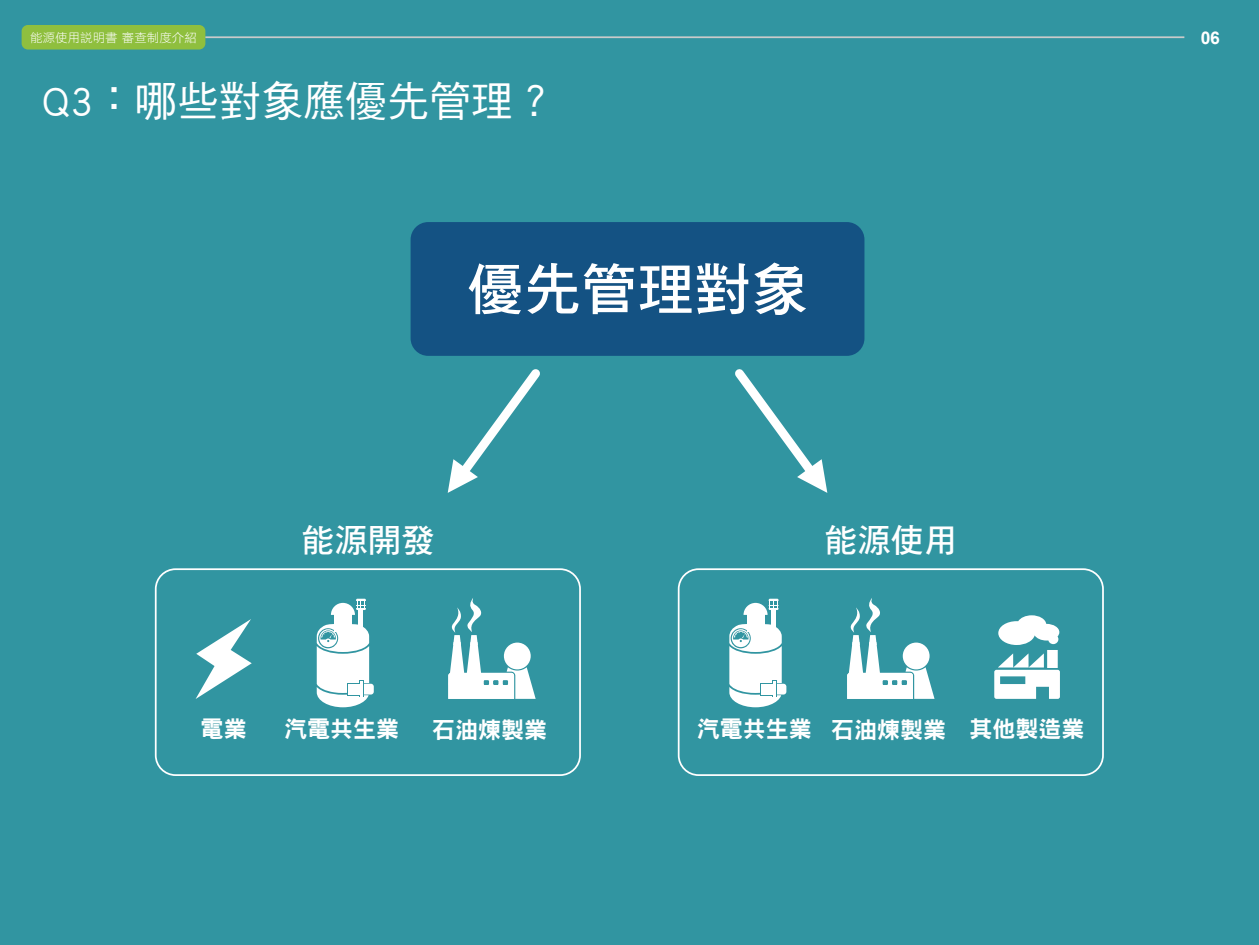
<style>
.page{position:relative;width:1259px;height:945px;background:#3195a1}
.page>*{position:absolute;margin:0;border:0;box-sizing:border-box;transform-origin:0 0}
.t1{font:56.7px "DF Hei Std W7";color:#fff}
.t2{font:42px "DF Hei Std W5";color:#fff}
.t3{font:33.25px "DF Hei Std W7";color:#fff}
.t4{font:22.93px "DF Hei Std W9";color:#fff}
.t5{font:700 17.5px "Arial";color:#fff}
.t6{font:12.25px "DF Hei Std W3";color:#fff}
</style>
<div class="page">
<div style="left:22px;top:25px;width:183px;height:25px;background:#8fbf3e;border-radius:6px"></div>
<hr style="left:205px;top:36px;width:979px;height:2px;background:#c9caca">
<div style="left:411px;top:222px;width:453px;height:134px;background:#145283;border-radius:18px"></div>
<div style="left:155px;top:568px;width:426px;height:208px;border:2px solid #fff;border-radius:20px"></div>
<svg style="left:196px;top:619px;width:56px;height:80px"></svg>
<div style="left:678px;top:568px;width:426px;height:208px;border:2px solid #fff;border-radius:20px"></div>
<svg style="left:994px;top:615px;width:66px;height:84px"></svg>
<svg style="left:735px;top:369px;width:92px;height:124px"></svg>
<svg style="left:448px;top:369px;width:92px;height:124px"></svg>
<div style="left:771px;top:602px;width:5px;height:26px;background:#fff"></div>
<svg style="left:729px;top:624px;width:58px;height:83px"></svg>
<div style="left:760px;top:683px;width:16px;height:12px;background:#3195a1"></div>
<svg style="left:772px;top:681px;width:1px;height:16px"></svg>
<hr style="left:773px;top:681px;width:3px;height:16px;background:#fff">
<div style="left:761px;top:684px;width:11px;height:11px;background:#fff"></div>
<div style="left:747px;top:613px;width:17px;height:19px;background:#fff"></div>
<svg style="left:743px;top:599px;width:36px;height:16px"></svg>
<svg style="left:847px;top:598px;width:87px;height:101px"></svg>
<hr style="left:359px;top:602px;width:4px;height:26px;background:#fff">
<svg style="left:317px;top:624px;width:57px;height:83px"></svg>
<div style="left:348px;top:683px;width:16px;height:12px;background:#3195a1"></div>
<hr style="left:360px;top:681px;width:4px;height:16px;background:#3195a1">
<hr style="left:360px;top:681px;width:3px;height:16px;background:#fff">
<div style="left:348px;top:684px;width:12px;height:11px;background:#fff"></div>
<div style="left:334px;top:613px;width:17px;height:19px;background:#fff"></div>
<svg style="left:331px;top:599px;width:35px;height:16px"></svg>
<svg style="left:448px;top:598px;width:88px;height:101px"></svg>
<p class="t6" style="left:30px;top:31px;width:168px">能源使用說明書 審查制度介紹</p>
<h2 class="t2" style="left:42px;top:78px;width:514px">Q3：哪些對象應優先管理？</h2>
<h1 class="t1" style="left:467px;top:258px;width:342px">優先管理對象</h1>
<h3 class="t3" style="left:301px;top:522px;width:134px">能源開發</h3>
<h3 class="t3" style="left:824px;top:522px;width:134px">能源使用</h3>
<p class="t4" style="left:201px;top:717px;width:48px">電業</p>
<p class="t4" style="left:284px;top:717px;width:117px">汽電共生業</p>
<p class="t4" style="left:432px;top:717px;width:117px">石油煉製業</p>
<p class="t4" style="left:697px;top:717px;width:389px">汽電共生業 石油煉製業 其他製造業</p>
<p class="t5" style="left:1201px;top:25px;width:21px">06</p>
</div>
